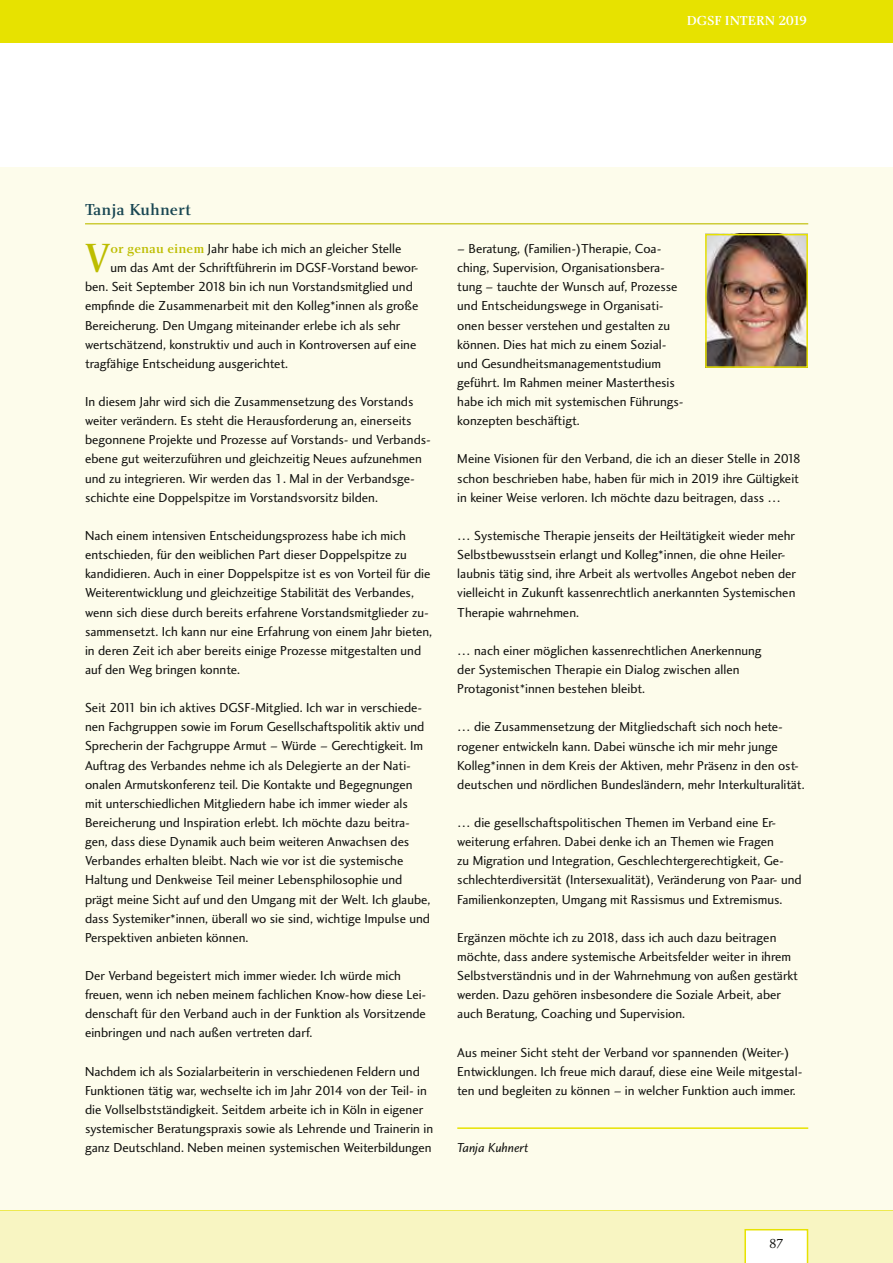
<style>
.page{position:relative;width:893px;height:1263px;background:#fff}
.page>*{position:absolute;margin:0;border:0;box-sizing:border-box;transform-origin:0 0}
.t1{font:42.15px "Charlotte Medium Plain";color:#bdbd00}
.t2{font:16.5px "Charlotte Medium Plain";color:#184652}
.t3{font:13.5px/19.2px "Charlotte Sans Book Plain";color:#11110f}
.t4{font:13.5px "Charlotte Medium Plain";color:#fff}
.t5{font:13.5px "Charlotte Sans Book Italic Plain";color:#11110f}
.t6{font:13.5px "Charlotte Book Plain";color:#11110f}
.s1{font-family:"Charlotte Medium Plain";color:#bdbd00}
</style>
<div class="page">
<div style="left:0;top:1209px;width:893px;height:54px;background:#f8f5c2"></div>
<div style="left:0;top:167px;width:893px;height:1042px;background:#fdfceb"></div>
<hr style="left:85px;top:223px;width:723px;height:1px;background:#bdbd00">
<hr style="left:457px;top:1127px;width:351px;height:2px;background:#e7e200">
<svg style="left:744px;top:1229px;width:64px;height:34px"></svg>
<div style="left:0;top:0;width:893px;height:43px;background:#e7e200"></div>
<img style="left:708px;top:237px;width:97px;height:128px">
<div style="left:705px;top:234px;width:103px;height:134px;border:2px solid #e7e200"></div>
<p class="t4" style="left:687px;top:13px;width:122px">DGSF INTERN 2019</p>
<p class="t2" style="left:85px;top:200px;width:108px">Tanja Kuhnert</p>
<h1 class="t1" style="left:85px;top:235px;width:27px">V</h1>
<p class="t3" style="left:110px;top:239px;width:293px"><span class="s1">or genau einem</span> Jahr habe ich mich an gleicher Stelle</p>
<p class="t3" style="left:110px;top:258px;width:310px">um das Amt der Schriftführerin im DGSF-Vorstand bewor-</p>
<p class="t3" style="left:85px;top:277px;width:329px">ben. Seit September 2018 bin ich nun Vorstandsmitglied und</p>
<p class="t3" style="left:85px;top:297px;width:335px">empfinde die Zusammenarbeit mit den Kolleg*innen als große</p>
<p class="t3" style="left:85px;top:316px;width:317px">Bereicherung. Den Umgang miteinander erlebe ich als sehr</p>
<p class="t3" style="left:85px;top:335px;width:333px">wertschätzend, konstruktiv und auch in Kontroversen auf eine</p>
<p class="t3" style="left:85px;top:354px;width:205px">tragfähige Entscheidung ausgerichtet.</p>
<p class="t3" style="left:85px;top:392px;width:346px">In diesem Jahr wird sich die Zusammensetzung des Vorstands weiter verändern. Es steht die Herausforderung an, einerseits begonnene Projekte und Prozesse auf Vorstands- und Verbands&shy;ebene gut weiterzuführen und gleichzeitig Neues aufzunehmen und zu integrieren. Wir werden das 1. Mal in der Verbandsge&shy;schichte eine Doppelspitze im Vorstandsvorsitz bilden.</p>
<p class="t3" style="left:85px;top:526px;width:349px">Nach einem intensiven Entscheidungsprozess habe ich mich entschieden, für den weiblichen Part dieser Doppelspitze zu kandidieren. Auch in einer Doppelspitze ist es von Vorteil für die Weiterentwicklung und gleichzeitige Stabilität des Verbandes, wenn sich diese durch bereits erfahrene Vorstandsmitglieder zu&shy;sammensetzt. Ich kann nur eine Erfahrung von einem Jahr bieten, in deren Zeit ich aber bereits einige Prozesse mitgestalten und auf den Weg bringen konnte.</p>
<p class="t3" style="left:85px;top:698px;width:347px">Seit 2011 bin ich aktives DGSF-Mitglied. Ich war in verschiede&shy;nen Fachgruppen sowie im Forum Gesellschaftspolitik aktiv und Sprecherin der Fachgruppe Armut – Würde – Gerechtigkeit. Im Auftrag des Verbandes nehme ich als Delegierte an der Nati&shy;onalen Armutskonferenz teil. Die Kontakte und Begegnungen mit unterschiedlichen Mitgliedern habe ich immer wieder als Bereicherung und Inspiration erlebt. Ich möchte dazu beitra&shy;gen, dass diese Dynamik auch beim weiteren Anwachsen des Verbandes erhalten bleibt. Nach wie vor ist die systemische Haltung und Denkweise Teil meiner Lebensphilosophie und prägt meine Sicht auf und den Umgang mit der Welt. Ich glaube, dass Systemiker*innen, überall wo sie sind, wichtige Impulse und Perspektiven anbieten können.</p>
<p class="t3" style="left:85px;top:966px;width:343px">Der Verband begeistert mich immer wieder. Ich würde mich freuen, wenn ich neben meinem fachlichen Know-how diese Lei&shy;denschaft für den Verband auch in der Funktion als Vorsitzende einbringen und nach außen vertreten darf.</p>
<p class="t3" style="left:85px;top:1062px;width:350px">Nachdem ich als Sozialarbeiterin in verschiedenen Feldern und Funktionen tätig war, wechselte ich im Jahr 2014 von der Teil- in die Vollselbstständigkeit. Seitdem arbeite ich in Köln in eigener systemischer Beratungspraxis sowie als Lehrende und Trainerin in ganz Deutschland. Neben meinen systemischen Weiterbildungen</p>
<p class="t3" style="left:457px;top:239px;width:228px">– Beratung, (Familien-)Therapie, Coa&shy;ching, Supervision, Organisationsbera&shy;tung – tauchte der Wunsch auf, Prozesse und Entscheidungswege in Organisati&shy;onen besser verstehen und gestalten zu können. Dies hat mich zu einem Sozial&shy;und Gesundheitsmanagementstudium geführt. Im Rahmen meiner Masterthesis habe ich mich mit systemischen Führungs&shy;konzepten beschäftigt.</p>
<p class="t3" style="left:457px;top:450px;width:345px">Meine Visionen für den Verband, die ich an dieser Stelle in 2018 schon beschrieben habe, haben für mich in 2019 ihre Gültigkeit in keiner Weise verloren. Ich möchte dazu beitragen, dass …</p>
<p class="t3" style="left:457px;top:526px;width:340px">… Systemische Therapie jenseits der Heiltätigkeit wieder mehr Selbstbewusstsein erlangt und Kolleg*innen, die ohne Heiler&shy;laubnis tätig sind, ihre Arbeit als wertvolles Angebot neben der vielleicht in Zukunft kassenrechtlich anerkannten Systemischen Therapie wahrnehmen.</p>
<p class="t3" style="left:457px;top:641px;width:306px">… nach einer möglichen kassenrechtlichen Anerkennung der Systemischen Therapie ein Dialog zwischen allen<br>Protagonist*innen bestehen bleibt.</p>
<p class="t3" style="left:457px;top:718px;width:349px">… die Zusammensetzung der Mitgliedschaft sich noch hete&shy;rogener entwickeln kann. Dabei wünsche ich mir mehr junge Kolleg*innen in dem Kreis der Aktiven, mehr Präsenz in den ost&shy;deutschen und nördlichen Bundesländern, mehr Interkulturalität.</p>
<p class="t3" style="left:457px;top:813px;width:346px">… die gesellschaftspolitischen Themen im Verband eine Er&shy;weiterung erfahren. Dabei denke ich an Themen wie Fragen<br>zu Migration und Integration, Geschlechtergerechtigkeit, Ge&shy;schlechterdiversität (Intersexualität), Veränderung von Paar- und Familienkonzepten, Umgang mit Rassismus und Extremismus.</p>
<p class="t3" style="left:457px;top:928px;width:342px">Ergänzen möchte ich zu 2018, dass ich auch dazu beitragen möchte, dass andere systemische Arbeitsfelder weiter in ihrem Selbstverständnis und in der Wahrnehmung von außen gestärkt werden. Dazu gehören insbesondere die Soziale Arbeit, aber auch Beratung, Coaching und Supervision.</p>
<p class="t3" style="left:457px;top:1043px;width:347px">Aus meiner Sicht steht der Verband vor spannenden (Weiter-)<br>Entwicklungen. Ich freue mich darauf, diese eine Weile mitgestal&shy;ten und begleiten zu können – in welcher Funktion auch immer.</p>
<p class="t5" style="left:457px;top:1140px;width:73px">Tanja Kuhnert</p>
<p class="t6" style="left:769px;top:1236px;width:17px">87</p>
</div>
